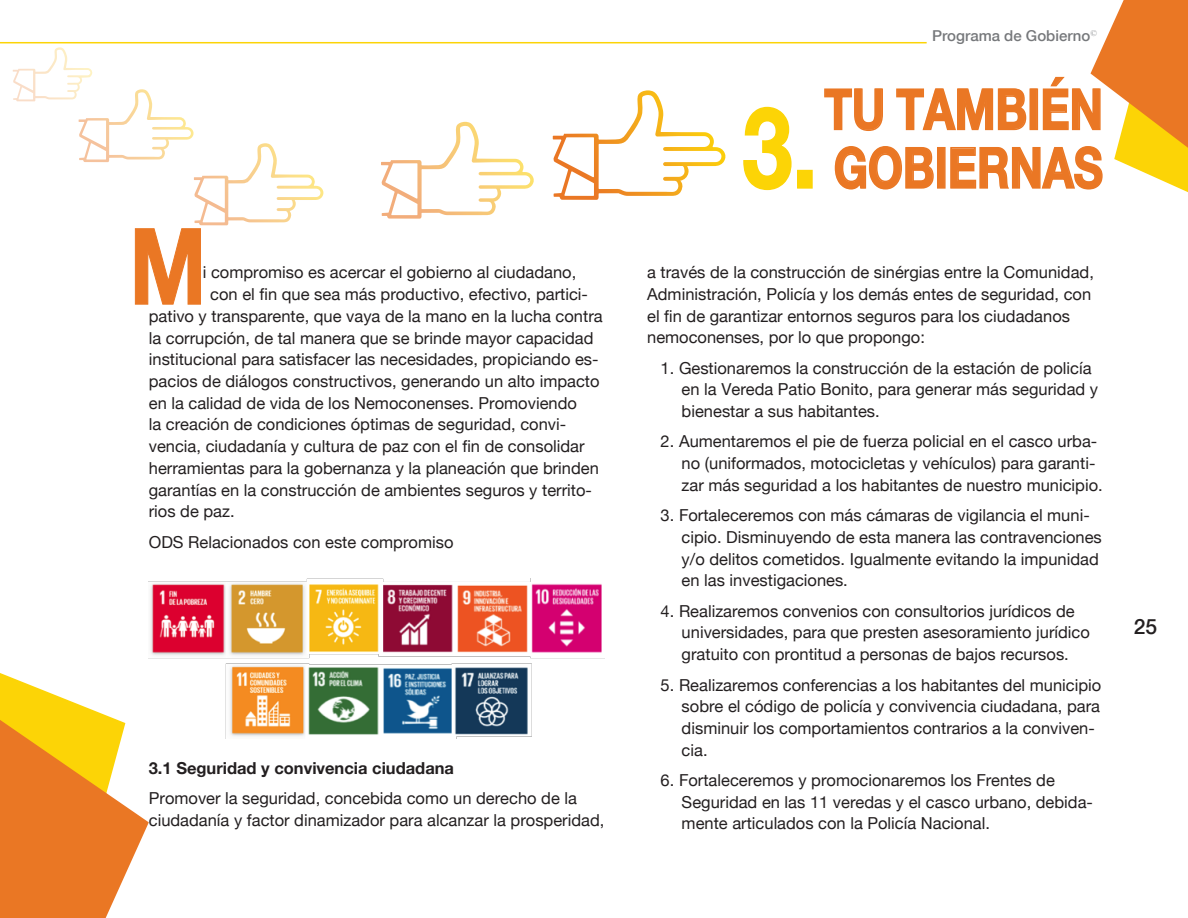
<style>
.page{position:relative;width:1188px;height:918px;background:#fff}
.page>*{position:absolute;margin:0;border:0;box-sizing:border-box;transform-origin:0 0}
.t1{font:700 56.25px "Helvetica Neue";color:#ea7724;scale:.8 1}
.t2{font:500 21px "Helvetica Neue";color:#231f20}
.t3{font:16.5px/21.8px "Helvetica Neue";color:#231f20}
.t4{font:700 16.5px "Helvetica Neue";color:#231f20}
.t5{font:500 15px "Helvetica Neue";color:#76787b}
.s1{font-size:112.5px;color:#fcd406}
</style>
<div class="page">
<svg style="left:0;top:673px;width:149px;height:245px"></svg>
<hr style="left:0;top:42px;width:927px;height:1px;background:#fcd406">
<svg style="left:823px;top:0;width:365px;height:193px"></svg>
<img style="left:149px;top:579px;width:456px;height:159px">
<svg style="left:743px;top:106px;width:49px;height:85px"></svg>
<div style="left:797px;top:170px;width:16px;height:19px;border:2px solid #fcd406"></div>
<svg style="left:553px;top:90px;width:172px;height:110px"></svg>
<svg style="left:381px;top:122px;width:153px;height:97px"></svg>
<svg style="left:13px;top:47px;width:310px;height:258px"></svg>
<p class="t3" style="left:203px;top:261px;width:375px">i compromiso es acercar el gobierno al ciudadano,</p>
<p class="t3" style="left:210px;top:283px;width:379px">con el fin que sea más productivo, efectivo, partici-</p>
<p class="t3" style="left:149px;top:305px;width:455px">pativo y transparente, que vaya de la mano en la lucha contra</p>
<p class="t3" style="left:149px;top:327px;width:446px">la corrupción, de tal manera que se brinde mayor capacidad</p>
<p class="t3" style="left:149px;top:348px;width:451px">institucional para satisfacer las necesidades, propiciando es-</p>
<p class="t3" style="left:149px;top:370px;width:452px">pacios de diálogos constructivos, generando un alto impacto</p>
<p class="t3" style="left:149px;top:392px;width:430px">en la calidad de vida de los Nemoconenses. Promoviendo</p>
<p class="t3" style="left:149px;top:414px;width:419px">la creación de condiciones óptimas de seguridad, convi-</p>
<p class="t3" style="left:149px;top:435px;width:437px">vencia, ciudadanía y cultura de paz con el fin de consolidar</p>
<p class="t3" style="left:149px;top:457px;width:452px">herramientas para la gobernanza y la planeación que brinden</p>
<p class="t3" style="left:149px;top:479px;width:445px">garantías en la construcción de ambientes seguros y territo-</p>
<p class="t3" style="left:149px;top:501px;width:87px">rios de paz.</p>
<p class="t3" style="left:149px;top:531px;width:306px">ODS Relacionados con este compromiso</p>
<p class="t4" style="left:149px;top:757px;width:307px">3.1 Seguridad y convivencia ciudadana</p>
<p class="t3" style="left:149px;top:787px;width:457px">Promover la seguridad, concebida como un derecho de la ciudadanía y factor dinamizador para alcanzar la prosperidad,</p>
<p class="t5" style="left:932px;top:27px;width:166px">Programa de Gobierno<sup>©</sup></p>
<h1 class="t1" style="left:824px;top:75px;width:350px">TU TAMBIÉN</h1>
<h1 class="t1" style="left:742px;top:133px;width:452px"><span class="s1">3.</span> GOBIERNAS</h1>
<p class="t3" style="left:647px;top:261px;width:448px">a través de la construcción de sinérgias entre la Comunidad, Administración, Policía y los demás entes de seguridad, con el fin de garantizar entornos seguros para los ciudadanos nemoconenses, por lo que propongo:</p>
<p class="t3" style="left:682px;top:357px;width:418px;text-indent:-21px">1. Gestionaremos la construcción de la estación de policía en la Vereda Patio Bonito, para generar más seguridad y bienestar a sus habitantes.</p>
<p class="t3" style="left:682px;top:431px;width:423px;text-indent:-21px">2. Aumentaremos el pie de fuerza policial en el casco urba&shy;no (uniformados, motocicletas y vehículos) para garanti&shy;zar más seguridad a los habitantes de nuestro municipio.</p>
<p class="t3" style="left:682px;top:504px;width:422px;text-indent:-21px">3. Fortaleceremos con más cámaras de vigilancia el muni&shy;cipio. Disminuyendo de esta manera las contravenciones y/o delitos cometidos. Igualmente evitando la impunidad en las investigaciones.</p>
<p class="t3" style="left:682px;top:600px;width:410px;text-indent:-21px">4. Realizaremos convenios con consultorios jurídicos de universidades, para que presten asesoramiento jurídico gratuito con prontitud a personas de bajos recursos.</p>
<p class="t3" style="left:682px;top:674px;width:421px;text-indent:-21px">5. Realizaremos conferencias a los habitantes del municipio sobre el código de policía y convivencia ciudadana, para disminuir los comportamientos contrarios a la conviven&shy;cia.</p>
<p class="t3" style="left:682px;top:769px;width:413px;text-indent:-21px">6. Fortaleceremos y promocionaremos los Frentes de<br>Seguridad en las 11 veredas y el casco urbano, debida&shy;mente articulados con la Policía Nacional.</p>
<p class="t2" style="left:1134px;top:614px;width:25px">25</p>
</div>
